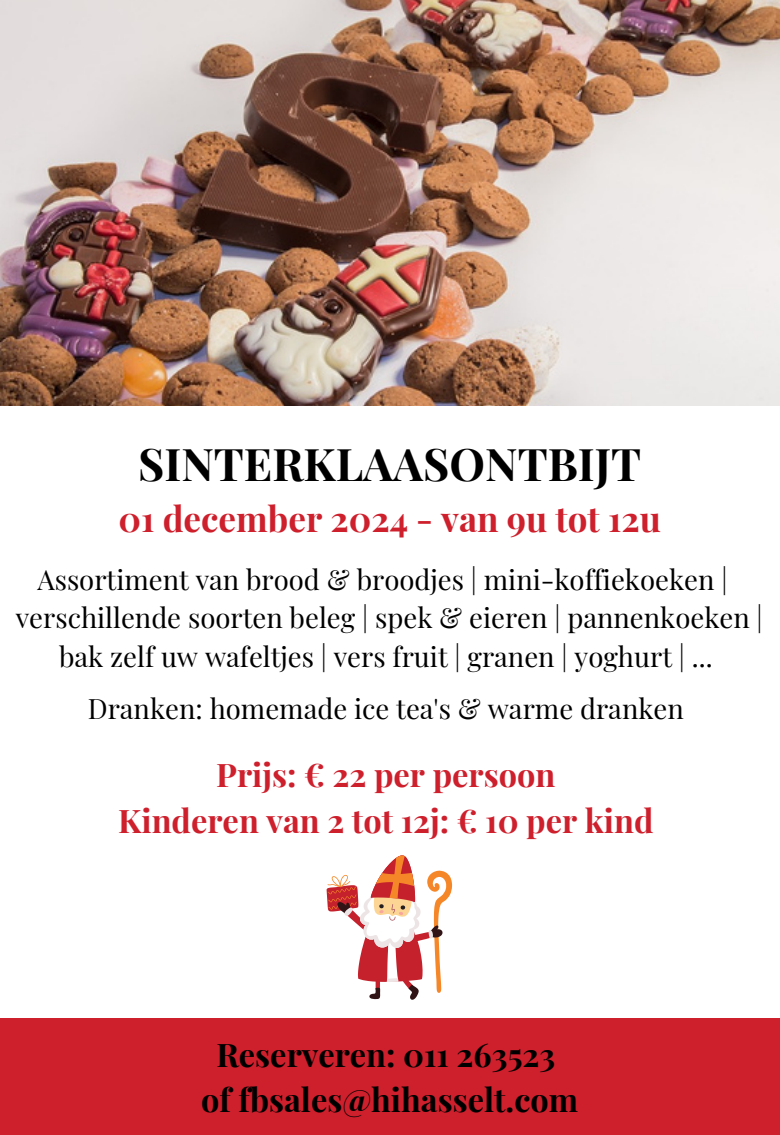
<style>
.page{position:relative;width:780px;height:1135px;background:#fff}
.page>*{position:absolute;margin:0;border:0;box-sizing:border-box;transform-origin:0 0}
.t1{font:700 45px "Playfair Display";color:#000}
.t2{font:700 35px "Playfair Display";color:#ce1f2c}
.t3{font:700 32.5px/45.5px "Playfair Display";color:#ce1f2c;text-align:center}
.t4{font:700 32.5px/45px "Playfair Display";color:#000;text-align:center}
.t5{font:27.5px/38.2px "Playfair Display";color:#000;text-align:center}
</style>
<div class="page">
<img style="left:0;top:0;width:780px;height:405px">
<div style="left:0;top:1018px;width:780px;height:116px;background:#ce1f2c"></div>
<svg style="left:326px;top:855px;width:126px;height:144px"></svg>
<p class="t1" style="left:138px;top:432px;width:505px">SINTERKLAASONTBIJT</p>
<h2 class="t2" style="left:119px;top:494px;width:544px">01 december 2024 - van 9u tot 12u</h2>
<h1 class="t5" style="left:37px;top:559px;width:692px">Assortiment van brood &amp; broodjes | mini-koffiekoeken |</h1>
<h2 class="t5" style="left:16px;top:597px;width:748px">verschillende soorten beleg | spek &amp; eieren | pannenkoeken | bak zelf uw wafeltjes | vers fruit | granen | yoghurt | ...</h2>
<p class="t5" style="left:88px;top:688px;width:598px">Dranken: homemade ice tea's &amp; warme dranken</p>
<p class="t3" style="left:118px;top:750px;width:537px">Prijs: € 22 per persoon<br>Kinderen van 2 tot 12j: € 10 per kind</p>
<p class="t4" style="left:201px;top:1030px;width:379px">Reserveren: 011 263523<br>of fbsales@hihasselt.com</p>
</div>
